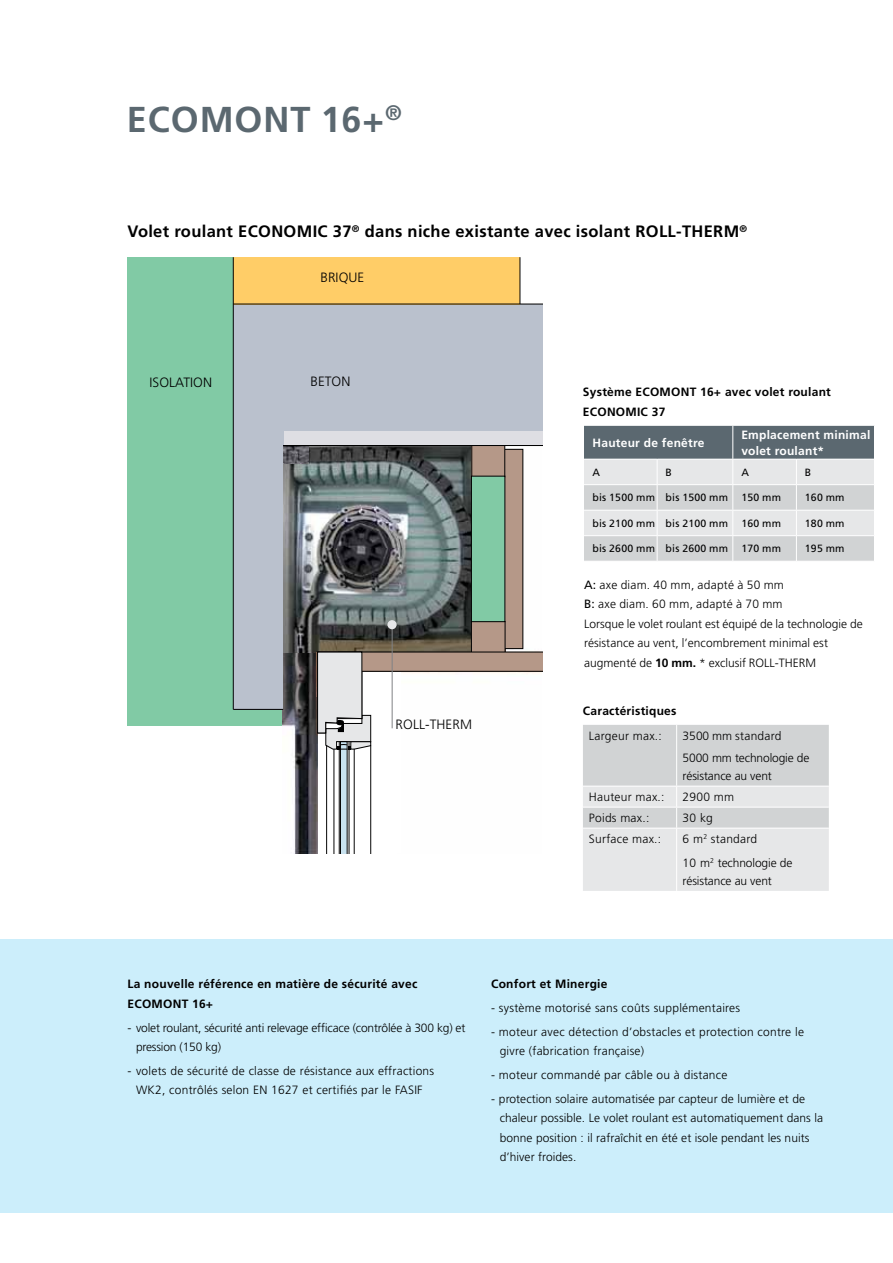
<style>
.page{position:relative;width:893px;height:1263px;background:#fff}
.page>*{position:absolute;margin:0;border:0;box-sizing:border-box;transform-origin:0 0}
.t1{font:700 36px "Frutiger LT";letter-spacing:.025em;color:#5b6870}
.t2{font:700 16.5px "Frutiger LT";letter-spacing:.02em;color:#000}
.t3{font:300 13.5px "Frutiger LT";letter-spacing:.005em;color:#000}
.t4{font:300 12px/19.5px "Frutiger LT";letter-spacing:.005em;color:#000}
.t5{font:700 12px/19.5px "Frutiger LT";letter-spacing:.02em;color:#000}
.t6{font:300 12px/19.5px "Frutiger LT";letter-spacing:-.015em;color:#000}
.t7{font:700 12px/16.5px "Frutiger LT";letter-spacing:.02em;color:#fff}
.t8{font:10.5px "Frutiger LT";letter-spacing:.02em;color:#000}
.s1{font-weight:400}
.s2{font-weight:700}
</style>
<div class="page">
<div style="left:0;top:940px;width:892px;height:273px;background:#cceefb"></div>
<div style="left:128px;top:257px;width:167px;height:468px;background:#81caa5"></div>
<img style="left:283px;top:448px;width:241px;height:405px">
<img style="left:283px;top:445px;width:188px;height:207px">
<div style="left:233px;top:417px;width:50px;height:292px;background:#bac1cd"></div>
<div style="left:233px;top:304px;width:309px;height:141px;background:#bac1cd"></div>
<img style="left:284px;top:446px;width:25px;height:17px">
<div style="left:501px;top:449px;width:22px;height:200px;background:#b59888"></div>
<div style="left:471px;top:621px;width:34px;height:32px;background:#b59888"></div>
<div style="left:471px;top:621px;width:34px;height:33px;border:1px solid #000"></div>
<div style="left:472px;top:445px;width:33px;height:32px;background:#b59888"></div>
<div style="left:471px;top:444px;width:34px;height:33px;border:1px solid #000"></div>
<div style="left:284px;top:431px;width:258px;height:14px;background:#dedee3"></div>
<div style="left:233px;top:257px;width:287px;height:47px;background:#ffcd67"></div>
<svg style="left:317px;top:651px;width:225px;height:202px"></svg>
<hr style="left:233px;top:257px;width:1px;height:452px;background:#000">
<hr style="left:233px;top:304px;width:309px;height:1px;background:#000">
<hr style="left:284px;top:445px;width:258px;height:1px;background:#000">
<div style="left:471px;top:476px;width:34px;height:146px;background:#81caa5"></div>
<div style="left:471px;top:476px;width:34px;height:146px;border:1px solid #000"></div>
<hr style="left:233px;top:709px;width:50px;height:1px;background:#000">
<hr style="left:520px;top:257px;width:1px;height:47px;background:#000">
<svg style="left:583px;top:725px;width:246px;height:166px;background:#dcddde"></svg>
<hr style="left:583px;top:828px;width:94px;height:1px;background:#fff">
<hr style="left:677px;top:828px;width:152px;height:1px;background:#fff">
<hr style="left:676px;top:828px;width:1px;height:63px;background:#fff">
<hr style="left:392px;top:625px;width:1px;height:103px;background:#808285">
<div style="left:388px;top:621px;width:8px;height:7px;background:#e6e7e8;border-radius:50%"></div>
<div style="left:387px;top:620px;width:10px;height:9px;border:2px solid #e6e7e8;border-radius:50%"></div>
<svg style="left:584px;top:426px;width:290px;height:135px;background:#bdc1c4"></svg>
<hr style="left:584px;top:484px;width:73px;height:1px;background:#fff">
<hr style="left:657px;top:484px;width:76px;height:1px;background:#fff">
<hr style="left:733px;top:484px;width:63px;height:1px;background:#fff">
<hr style="left:796px;top:484px;width:78px;height:1px;background:#fff">
<h1 class="t1" style="left:127px;top:99px;width:276px">ECOMONT 16+<sup>®</sup></h1>
<h2 class="t2" style="left:128px;top:222px;width:621px">Volet roulant ECONOMIC 37<sup>®</sup> dans niche existante avec isolant ROLL-THERM<sup>®</sup></h2>
<p class="t3" style="left:149px;top:374px;width:64px">ISOLATION</p>
<p class="t3" style="left:320px;top:270px;width:45px">BRIQUE</p>
<p class="t3" style="left:310px;top:374px;width:42px">BETON</p>
<p class="t3" style="left:396px;top:716px;width:78px">ROLL-THERM</p>
<p class="t5" style="left:583px;top:382px;width:249px">Système ECOMONT 16+ avec volet roulant<br>ECONOMIC 37</p>
<p class="t7" style="left:592px;top:434px;width:113px">Hauteur de fenêtre</p>
<p class="t7" style="left:741px;top:426px;width:131px">Emplacement minimal volet roulant*</p>
<p class="t8" style="left:592px;top:466px;width:9px">A</p>
<p class="t8" style="left:666px;top:466px;width:8px">B</p>
<p class="t8" style="left:741px;top:466px;width:9px">A</p>
<p class="t8" style="left:805px;top:466px;width:8px">B</p>
<p class="t8" style="left:592px;top:491px;width:137px">bis 1500 mm bis 1500 mm</p>
<p class="t8" style="left:741px;top:491px;width:41px">150 mm</p>
<p class="t8" style="left:805px;top:491px;width:41px">160 mm</p>
<p class="t8" style="left:592px;top:517px;width:137px">bis 2100 mm bis 2100 mm</p>
<p class="t8" style="left:741px;top:517px;width:41px">160 mm</p>
<p class="t8" style="left:805px;top:517px;width:41px">180 mm</p>
<p class="t8" style="left:592px;top:543px;width:137px">bis 2600 mm bis 2600 mm</p>
<p class="t8" style="left:741px;top:543px;width:41px">170 mm</p>
<p class="t8" style="left:805px;top:543px;width:41px">195 mm</p>
<p class="t4" style="left:584px;top:575px;width:280px"><span class="s1">A:</span> axe diam. 40 mm, adapté à 50 mm<br><span class="s1">B:</span> axe diam. 60 mm, adapté à 70 mm<br>Lorsque le volet roulant est équipé de la technologie de résistance au vent, l’encombrement minimal est augmenté de <span class="s2">10 mm.</span> * exclusif ROLL-THERM</p>
<p class="t5" style="left:583px;top:701px;width:95px">Caractéristiques</p>
<p class="t4" style="left:589px;top:726px;width:74px">Largeur max.:</p>
<p class="t4" style="left:683px;top:725px;width:128px;line-height:22.2px">3500 mm standard<br>5000 mm technologie de</p>
<p class="t4" style="left:683px;top:766px;width:91px">résistance au vent</p>
<p class="t4" style="left:589px;top:787px;width:77px">Hauteur max.:</p>
<p class="t4" style="left:683px;top:787px;width:53px">2900 mm</p>
<p class="t4" style="left:589px;top:808px;width:62px">Poids max.:</p>
<p class="t4" style="left:683px;top:808px;width:32px">30 kg</p>
<p class="t4" style="left:589px;top:829px;width:74px">Surface max.:</p>
<p class="t4" style="left:683px;top:827px;width:111px;line-height:23.7px">6 m<sup>2</sup> standard<br>10 m<sup>2</sup> technologie de</p>
<p class="t4" style="left:683px;top:871px;width:91px">résistance au vent</p>
<p class="t5" style="left:128px;top:974px;width:291px">La nouvelle référence en matière de sécurité avec<br>ECOMONT 16+</p>
<p class="t6" style="left:136px;top:1018px;width:331px;text-indent:-9px">- volet roulant, sécurité anti relevage efficace (contrôlée à 300 kg) et pression (150 kg)</p>
<p class="t4" style="left:128px;top:1061px;width:308px;text-align:center">- volets de sécurité de classe de résistance aux effractions<br>WK2, contrôlés selon EN 1627 et certifiés par le FASIF</p>
<p class="t5" style="left:491px;top:974px;width:118px">Confort et Minergie</p>
<p class="t4" style="left:491px;top:998px;width:251px">- système motorisé sans coûts supplémentaires</p>
<p class="t4" style="left:500px;top:1022px;width:306px;text-indent:-9px">- moteur avec détection d’obstacles et protection contre le givre (fabrication française)</p>
<p class="t4" style="left:491px;top:1065px;width:238px">- moteur commandé par câble ou à distance</p>
<p class="t4" style="left:500px;top:1089px;width:325px;text-indent:-9px">- protection solaire automatisée par capteur de lumière et de chaleur possible. Le volet roulant est automatiquement dans la bonne position : il rafraîchit en été et isole pendant les nuits d’hiver froides.</p>
</div>
